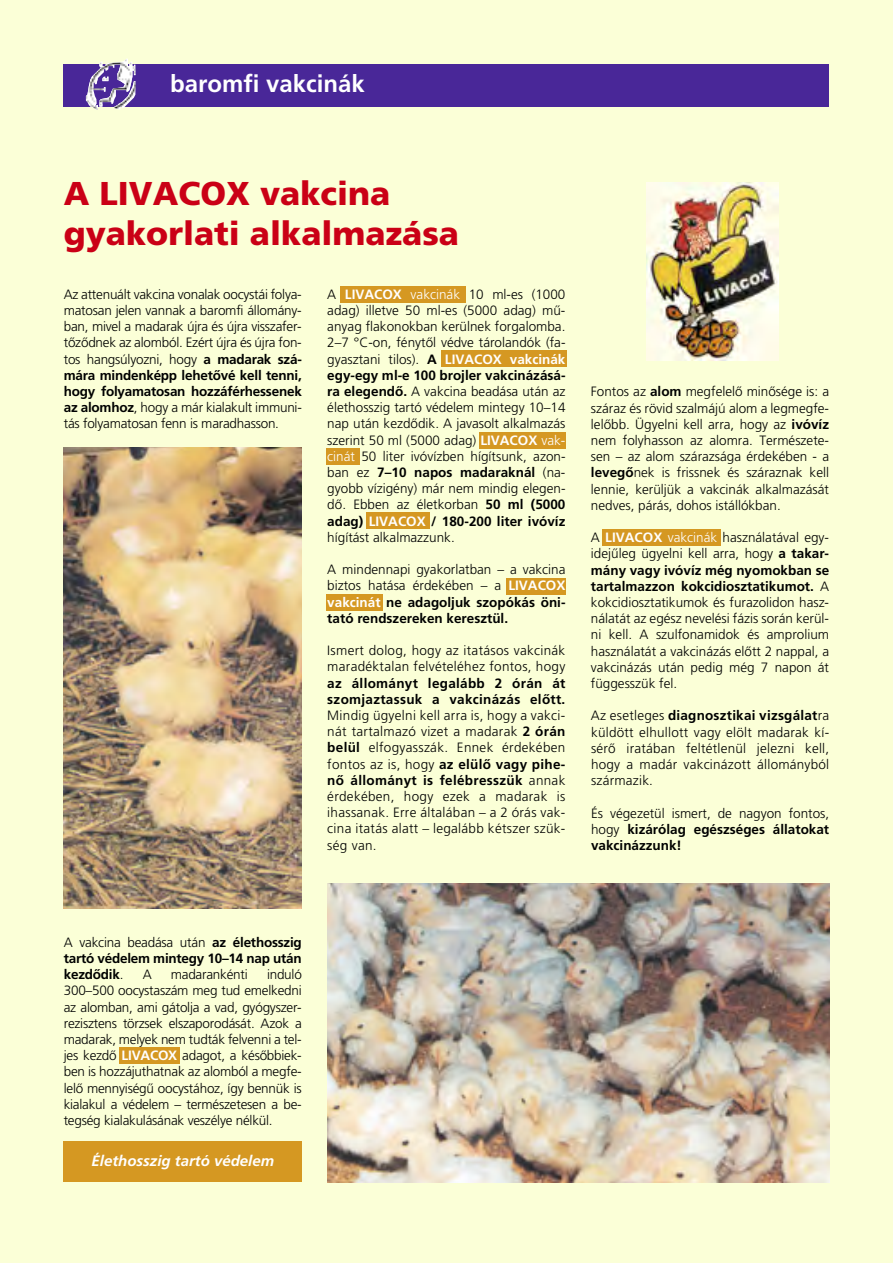
<style>
.page{position:relative;width:893px;height:1263px;background:#fbffd7}
.page>*{position:absolute;margin:0;border:0;box-sizing:border-box;transform-origin:0 0}
.t1{font:900 33px/39.6px "H Frutiger";color:#ca0016}
.t2{font:700 24px "H Frutiger";color:#fff}
.t3{font:italic 700 15px "H Frutiger";color:#fff}
.t4{font:300 13.5px/16.2px "H Frutiger";color:#000;text-align:justify}
.t5{font:700 13.5px/16.2px "H Frutiger";color:#000;text-align:justify}
.t6{font:300 13.5px/16.2px "H Frutiger";letter-spacing:.02em;color:#000}
.t7{font:700 13.5px/16.2px "H Frutiger";letter-spacing:.02em;color:#000}
.s1{font-weight:700}
.s2{font-weight:700;color:#fff}
.s3{color:#fff}
.s4{font-weight:300}
</style>
<div class="page">
<div style="left:602px;top:529px;width:118px;height:16px;background:#d59822"></div>
<div style="left:326px;top:595px;width:57px;height:16px;background:#d59822"></div>
<div style="left:506px;top:578px;width:60px;height:16px;background:#d59822"></div>
<div style="left:327px;top:448px;width:33px;height:17px;background:#d59822"></div>
<div style="left:366px;top:513px;width:64px;height:16px;background:#d59822"></div>
<div style="left:480px;top:432px;width:86px;height:16px;background:#d59822"></div>
<div style="left:441px;top:351px;width:125px;height:16px;background:#d59822"></div>
<div style="left:341px;top:286px;width:125px;height:17px;background:#d59822"></div>
<div style="left:119px;top:1047px;width:61px;height:17px;background:#d59822"></div>
<div style="left:64px;top:64px;width:765px;height:42px;background:#492798"></div>
<img style="left:86px;top:59px;width:49px;height:51px">
<img style="left:327px;top:883px;width:502px;height:299px">
<img style="left:64px;top:448px;width:238px;height:460px">
<img style="left:646px;top:182px;width:132px;height:178px">
<div style="left:64px;top:1141px;width:238px;height:41px;background:#d59822"></div>
<h2 class="t2" style="left:170px;top:70px;width:196px">baromfi vakcinák</h2>
<h1 class="t1" style="left:64px;top:174px;width:397px">A LI VA COX vak ci na gya kor la ti al kal ma zá sa</h1>
<p class="t4" style="left:64px;top:286px;width:240px">Az at te nu ált vak ci na von alak oocys tái fo lya - ma to san je len van nak a ba rom fi ál lo mány - ban, mi vel a ma da rak új ra és új ra vissza fer - tô zôd nek az alom ból. Ezért új ra és új ra fon - tos hang sú lyoz ni, hogy <span class="s1">a ma da rak szá - má ra min den képp le he tô vé kell ten ni, hogy fo lya ma to san hoz zá fér hes se nek az alom hoz</span>, hogy a már ki a la kult im mu ni - tás fo lya ma to san fenn is ma rad has son.</p>
<p class="t4" style="left:327px;top:286px;width:240px">A <span class="s2">LI VA COX</span> <span class="s3">vak ci nák</span> 10 ml-es (1000 adag) il let ve 50 ml-es (5000 adag) mû - anyag fla ko nok ban ke rül nek for ga lom ba.<br>2–7 °C-on, fény tôl véd ve tá ro lan dók (fa - gyasz ta ni ti los). <span class="s1">A</span> <span class="s2">LI VA COX vak ci nák </span><span class="s1">egy-egy ml-e 100 broj ler vak ci ná zá sá - ra ele gen dô.</span> A vak ci na be adá sa után az élet hosszig tar tó vé de lem mint egy 10–14 nap után kez dô dik. A ja va solt al kal ma zás sze rint 50 ml (5000 adag) <span class="s2">LI VA COX</span> <span class="s3">vak - ci nát</span> 50 li ter ivó víz ben hí gít sunk, azon - ban ez <span class="s1">7–10 na pos ma da rak nál</span> (na - gyobb víz igény) már nem min dig ele gen - dô. Eb ben az élet kor ban <span class="s1">50 ml (5000 adag)</span> <span class="s2">LI VA COX</span> <span class="s1">/ 180-200 li ter ivó víz </span>hí gí tást al kal maz zunk.</p>
<p class="t4" style="left:327px;top:561px;width:240px">A min den na pi gya kor lat ban – a vak ci na biz tos ha tá sa ér de ké ben – a <span class="s2">LI VA COX vak ci nát</span> <span class="s1">ne ada gol juk szo pó kás öni - ta tó rend sze re ken ke resz tül.</span></p>
<p class="t6" style="left:327px;top:642px;width:240px">Is mert do log, hogy az ita tá sos vak ci nák ma ra dék ta lan fel vé te lé hez fon tos, hogy</p>
<p class="t7" style="left:327px;top:675px;width:240px">az ál lo mányt leg alább 2 órán át szom jaz tas suk a vak ci ná zás elôtt.</p>
<p class="t4" style="left:327px;top:707px;width:240px">Min dig ügyel ni kell ar ra is, hogy a vak ci - nát tar tal ma zó vi zet a ma da rak <span class="s1">2 órán be lül</span> el fo gyasszák. En nek ér de ké ben fon tos az is, hogy <span class="s1">az el ülô vagy pi he - nô ál lo mányt is fe léb resszük</span> an nak ér de ké ben, hogy ezek a ma da rak is ihas sa nak. Er re ál ta lá ban – a 2 órás vak - ci na ita tás alatt – leg alább két szer szük - ség van.</p>
<p class="t4" style="left:591px;top:384px;width:240px">Fon tos az <span class="s1">alom</span> meg fe le lô mi nô sé ge is: a szá raz és rö vid szal má jú alom a leg meg fe - le lôbb. Ügyel ni kell ar ra, hogy az <span class="s1">ivó víz </span>nem foly has son az alom ra. Ter mé sze te - sen – az alom szá raz sá ga ér de ké ben - a <span class="s1">le ve gô</span> nek is friss nek és szá raz nak kell len nie, ke rül jük a vak ci nák al kal ma zá sát ned ves, pá rás, do hos is tál lók ban.</p>
<p class="t4" style="left:591px;top:529px;width:240px">A <span class="s2">LI VA COX</span> <span class="s3">vak ci nák</span> hasz ná la tá val egy - ide jû leg ügyel ni kell ar ra, hogy <span class="s1">a ta kar - mány vagy ivó víz még nyo mok ban se tar tal maz zon kok ci di osz ta ti ku mot.</span> A kok ci di osz ta ti ku mok és fu ra zo li don hasz - ná la tát az egész ne ve lé si fáz is so rán ke rül - ni kell. A szul fo na mi dok és amp ro li um hasz ná la tát a vak ci ná zás elôtt 2 nap pal, a vak ci ná zás után pe dig még 7 na pon át füg gesszük fel.</p>
<p class="t4" style="left:591px;top:708px;width:240px">Az eset le ges <span class="s1">di ag nosz ti kai vizs gá lat</span>ra kül dött el hul lott vagy el ölt ma da rak kí - sé rô ira tá ban fel tét le nül je lez ni kell, hogy a ma dár vak ci ná zott ál lo mány ból szár ma zik.</p>
<p class="t5" style="left:591px;top:805px;width:240px"><span class="s4">És vé ge ze tül is mert, de na gyon fon tos, hogy</span> ki zá ró lag egész sé ges ál la to kat vak ci náz zunk!</p>
<p class="t5" style="left:64px;top:934px;width:240px"><span class="s4">A vak ci na be adá sa után</span> az élet hosszig tar tó vé de lem mint egy 10–14 nap után kez dô dik<span class="s4">.</span></p>
<p class="t4" style="left:64px;top:966px;width:240px;text-indent:203px">in du ló 300–500 oocys ta szám meg tud emel ked ni az alom ban, ami gá tol ja a vad, gyógy szer&shy;re zisz tens tör zsek el sza po ro dá sát. Azok a ma da rak, me lyek nem tud ták fel ven ni a tel - jes kez dô <span class="s2">LI VA COX</span> ada got, a ké sôb bi ek - ben is hoz zá jut hat nak az alom ból a meg fe - le lô mennyi sé gû oocys tá hoz, így ben nük is ki a la kul a vé de lem – ter mé sze te sen a be - teg ség ki a la ku lá sá nak ve szé lye nél kül.</p>
<p class="t4" style="left:143px;top:966px;width:11px">A</p>
<p class="t4" style="left:171px;top:966px;width:78px">ma da ran kén ti</p>
<p class="t3" style="left:92px;top:1152px;width:184px">Élethosszig tartó védelem</p>
</div>
